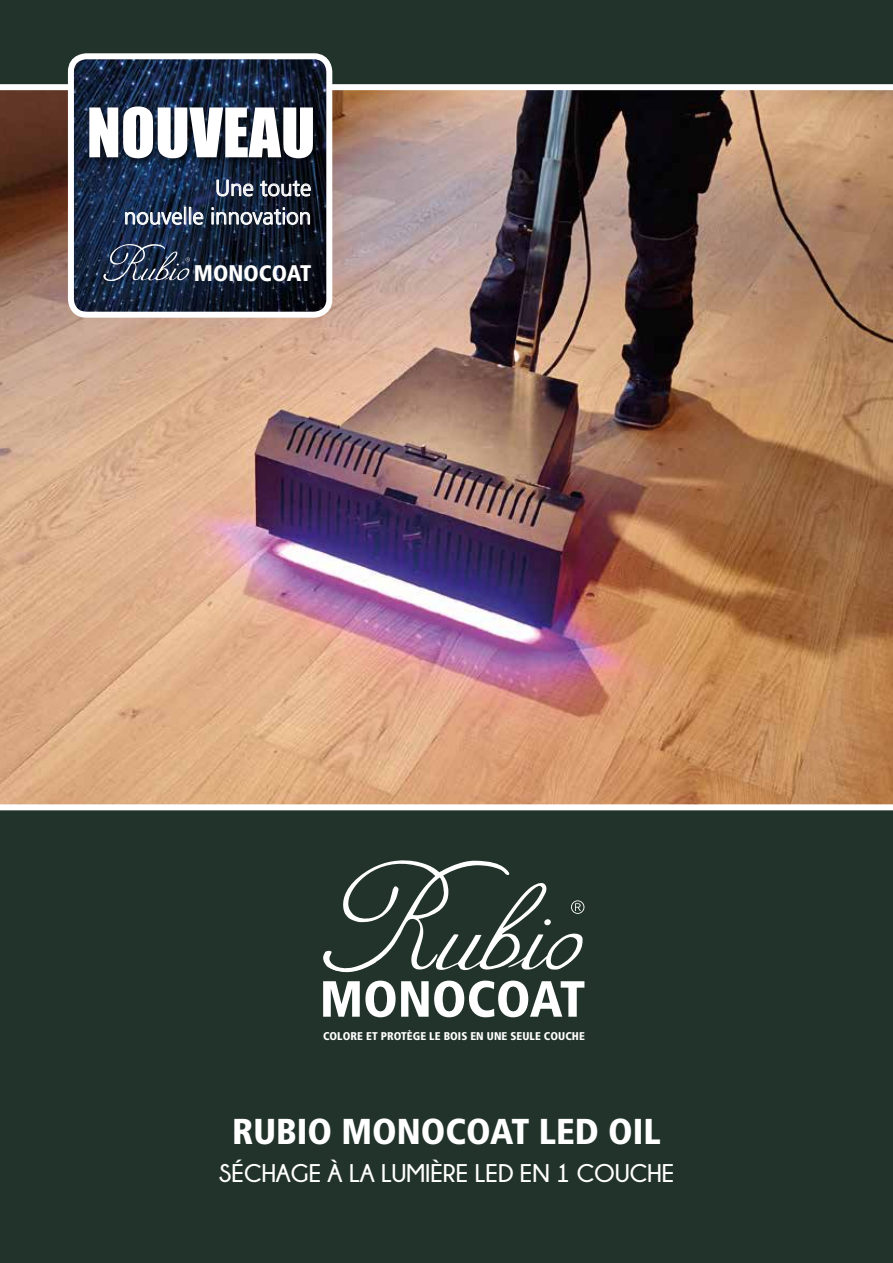
<style>
.page{position:relative;width:893px;height:1263px;background:#fff}
.page>*{position:absolute;margin:0;border:0;box-sizing:border-box;transform-origin:0 0}
.t1{font:63px "Impact";color:#fff}
.t2{font:900 condensed 36px "Frutiger LT Std";color:#fff}
.t3{font:700 25.5px "Champagne&Limousines";color:#fff}
.t4{font:300 22.5px/28.5px "Frutiger LT";color:#fff;text-align:right}
.t5{font:900 condensed 22.5px "Frutiger 77";color:#fff}
.t6{font:900 condensed 11.25px "Frutiger LT Std";letter-spacing:.005em;color:#fff}
</style>
<div class="page">
<div style="left:0;top:0;width:893px;height:87px;background:#22332b"></div>
<div style="left:0;top:74px;width:893px;height:1189px;background:#22332b"></div>
<img style="left:0;top:90px;width:893px;height:714px">
<div style="left:0;top:804px;width:893px;height:6px;background:#fff"></div>
<div style="left:0;top:84px;width:893px;height:6px;background:#fff"></div>
<svg style="left:323px;top:860px;width:261px;height:157px"></svg>
<img style="left:71px;top:60px;width:258px;height:255px">
<div style="left:68px;top:53px;width:264px;height:265px;border:6px solid #fff;border-radius:15px"></div>
<svg style="left:216px;top:179px;width:38px;height:18px"></svg>
<svg style="left:260px;top:180px;width:51px;height:17px"></svg>
<svg style="left:125px;top:207px;width:79px;height:21px;background:#54637b"></svg>
<svg style="left:211px;top:207px;width:99px;height:21px;background:#4f5765"></svg>
<div style="left:84px;top:101px;width:240px;height:68px;background:#000;opacity:.75"></div>
<svg style="left:103px;top:241px;width:87px;height:44px;background:#36455e"></svg>
<h1 class="t1" style="left:87px;top:84px;width:230px">NOUVEAU</h1>
<h3 class="t4" style="left:124px;top:174px;width:189px">Une toute<br>nouvelle innovation</h3>
<h3 class="t5" style="left:194px;top:260px;width:119px">MONOCOAT</h3>
<p class="t6" style="left:323px;top:1029px;width:263px">COLORE ET PROTÈGE LE BOIS EN UNE SEULE COUCHE</p>
<h2 class="t2" style="left:232px;top:1110px;width:430px">RUBIO MONOCOAT LED OIL</h2>
<h3 class="t3" style="left:219px;top:1159px;width:457px">SÉCHAGE À LA LUMIÈRE LED EN 1 COUCHE</h3>
</div>
